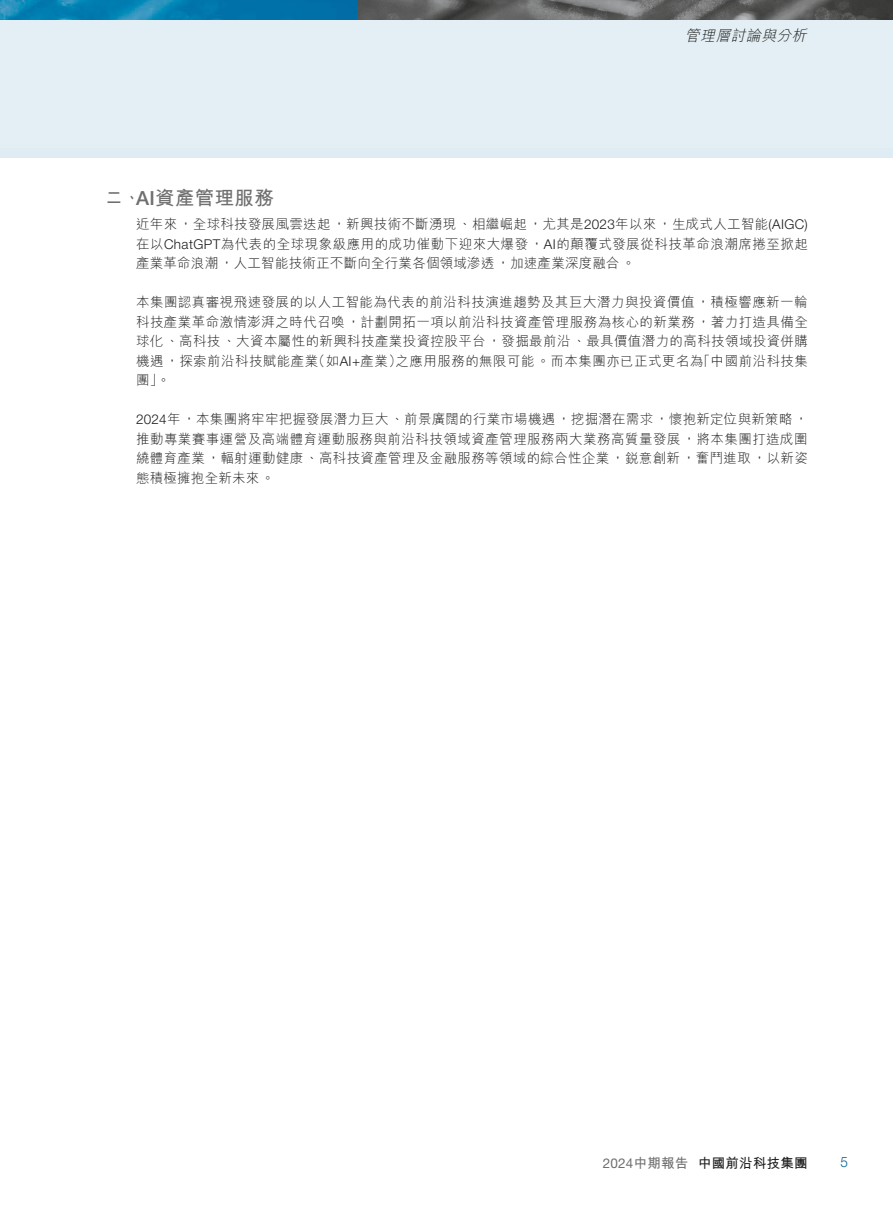
<style>
.page{position:relative;width:893px;height:1212px;background:#fff}
.page>*{position:absolute;margin:0;border:0;box-sizing:border-box;transform-origin:0 0}
.t1{font:700 19.5px "M Hei HK";letter-spacing:.015em;color:#6f6f6f;scale:.8 1}
.t2{font:italic 300 15px "M Hei HK";color:#1c1c1b}
.t3{font:300 14.25px "Helvetica Neue LT Pro";color:#006291;scale:.95 1}
.t4{font:300 13.5px/19.5px "M Hei HK";letter-spacing:.025em;color:#1c1c1b;text-align:justify}
.t5{font:700 13.5px "M Hei HK";letter-spacing:.015em;color:#1c1c1b}
.s1{font-family:"Helvetica Neue LT Pro";font-weight:500}
.s2{font-family:"Helvetica Neue LT Pro"}
.s3{font-family:"Helvetica Neue LT Pro";font-weight:400;color:#6f6f6f}
.s4{color:#6f6f6f}
</style>
<div class="page">
<div style="left:0;top:3px;width:893px;height:155px;background:#e0ecf3"></div>
<img style="left:0;top:19px;width:893px;height:1px">
<img style="left:0;top:0;width:357px;height:19px">
<svg style="left:357px;top:0;width:536px;height:19px;background:#606060"></svg>
<p class="t2" style="left:685px;top:25px;width:128px">管理層討論與分析</p>
<h1 class="t1" style="left:106px;top:184px;width:211px">二、<span class="s1">AI</span>資產管理服務</h1>
<p class="t4" style="left:136px;top:214px;width:673px">近年來，全球科技發展風雲迭起，新興技術不斷湧現、相繼崛起，尤其是<span class="s2">2023</span>年以來，生成式人工智能<span class="s2">(AIGC)</span>在以<span class="s2">ChatGPT</span>為代表的全球現象級應用的成功催動下迎來大爆發，<span class="s2">AI</span>的顛覆式發展從科技革命浪潮席捲至掀起產業革命浪潮，人工智能技術正不斷向全行業各個領域滲透，加速產業深度融合。</p>
<p class="t4" style="left:136px;top:292px;width:673px">本集團認真審視飛速發展的以人工智能為代表的前沿科技演進趨勢及其巨大潛力與投資價值，積極響應新一輪科技產業革命激情澎湃之時代召喚，計劃開拓一項以前沿科技資產管理服務為核心的新業務，著力打造具備全球化、高科技、大資本屬性的新興科技產業投資控股平台，發掘最前沿、最具價值潛力的高科技領域投資併購機遇，探索前沿科技賦能產業（如<span class="s2">AI+</span>產業）之應用服務的無限可能。而本集團亦已正式更名為「中國前沿科技集團」。</p>
<p class="t4" style="left:136px;top:409px;width:673px"><span class="s2">2024</span>年，本集團將牢牢把握發展潛力巨大、前景廣闊的行業市場機遇，挖掘潛在需求，懷抱新定位與新策略，推動專業賽事運營及高端體育運動服務與前沿科技領域資產管理服務兩大業務高質量發展，將本集團打造成圍繞體育產業，輻射運動健康、高科技資產管理及金融服務等領域的綜合性企業，銳意創新，奮鬥進取，以新姿態積極擁抱全新未來。</p>
<p class="t5" style="left:603px;top:1153px;width:206px"><span class="s3">2024</span><span class="s4">中期報告</span> 中國前沿科技集團</p>
<p class="t3" style="left:840px;top:1153px;width:9px">5</p>
</div>
